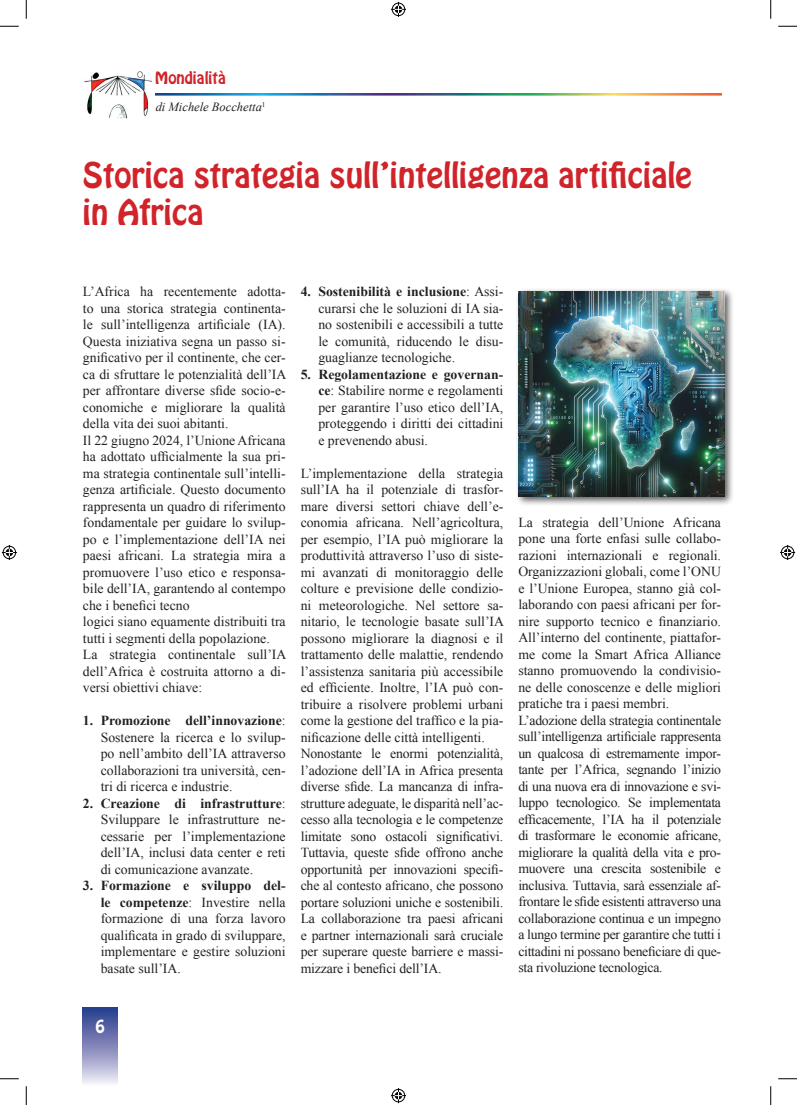
<style>
.page{position:relative;width:797px;height:1105px;background:#fff}
.page>*{position:absolute;margin:0;border:0;box-sizing:border-box;transform-origin:0 0}
.t1{font:31.25px/37.5px "Hobo Std";color:#d1232a}
.t2{font:16.25px "Hobo Std";color:#fff}
.t3{font:15px "Hobo Std";color:#d1232a}
.t4{font:13.75px/16.5px "Times New Roman";color:#231f20;text-align:justify}
.t5{font:13.75px/16.5px "Times New Roman";letter-spacing:-.02em;color:#231f20}
.t6{font:italic 12.5px "Times New Roman";color:#231f20}
.s1{font-weight:700}
</style>
<div class="page">
<div style="left:83px;top:1008px;width:34px;height:78px;background:linear-gradient(to bottom,#233488,#eee8f3)"></div>
<img style="left:155px;top:94px;width:566px;height:1px">
<img style="left:84px;top:71px;width:67px;height:48px">
<div style="left:515px;top:288px;width:219px;height:219px;background:#231f20;opacity:.75"></div>
<img style="left:519px;top:291px;width:205px;height:205px">
<svg style="left:0;top:25px;width:19px;height:2px"></svg>
<svg style="left:778px;top:25px;width:19px;height:2px"></svg>
<svg style="left:0;top:1078px;width:19px;height:1px"></svg>
<svg style="left:778px;top:1078px;width:19px;height:1px"></svg>
<svg style="left:25px;top:0;width:2px;height:19px"></svg>
<svg style="left:25px;top:1086px;width:2px;height:19px"></svg>
<svg style="left:770px;top:0;width:1px;height:19px"></svg>
<svg style="left:770px;top:1086px;width:1px;height:19px"></svg>
<svg style="left:391px;top:2px;width:15px;height:15px"></svg>
<svg style="left:391px;top:1088px;width:15px;height:15px"></svg>
<svg style="left:2px;top:545px;width:15px;height:15px"></svg>
<svg style="left:780px;top:545px;width:15px;height:15px"></svg>
<p class="t3" style="left:155px;top:68px;width:72px">Mondialità</p>
<p class="t6" style="left:156px;top:98px;width:111px">di Michele Bocchetta<sup>1</sup></p>
<h1 class="t1" style="left:83px;top:157px;width:610px">Storica strategia sull’intelligenza artificiale in Africa</h1>
<p class="t4" style="left:83px;top:283px;width:205px;text-align:left">L’Africa ha recentemente adotta&shy;to una storica strategia continenta&shy;le sull’intelligenza artificiale (IA).<br>Questa iniziativa segna un passo si&shy;gnificativo per il continente, che cer&shy;ca di sfruttare le potenzialità dell’IA per affrontare diverse sfide socio-e&shy;conomiche e migliorare la qualità della vita dei suoi abitanti.<br>Il 22 giugno 2024, l’Unione Africana ha adottato ufficialmente la sua pri&shy;ma strategia continentale sull’intelli&shy;genza artificiale. Questo documento rappresenta un quadro di riferimento fondamentale per guidare lo svilup&shy;po e l’implementazione dell’IA nei paesi africani. La strategia mira a promuovere l’uso etico e responsa&shy;bile dell’IA, garantendo al contempo che i benefici tecno<br>logici siano equamente distribuiti tra tutti i segmenti della popolazione.<br>La strategia continentale sull’IA dell’Africa è costruita attorno a di&shy;versi obiettivi chiave:</p>
<p class="t4" style="left:101px;top:712px;width:186px;text-indent:-18px"><span class="s1">1. Promozione dell’innovazione</span>:<br>Sostenere la ricerca e lo svilup&shy;po nell’ambito dell’IA attraverso collaborazioni tra università, cen&shy;tri di ricerca e industrie.</p>
<p class="t4" style="left:101px;top:795px;width:186px;text-indent:-18px"><span class="s1">2. Creazione di infrastrutture</span>:<br>Sviluppare le infrastrutture ne&shy;cessarie per l’implementazione dell’IA, inclusi data center e reti di comunicazione avanzate.</p>
<p class="t4" style="left:101px;top:877px;width:186px;text-indent:-18px"><span class="s1">3. Formazione e sviluppo del&shy;le competenze</span>: Investire nella formazione di una forza lavoro qualificata in grado di sviluppare, implementare e gestire soluzioni basate sull’IA.</p>
<p class="t4" style="left:318px;top:283px;width:186px;text-indent:-18px"><span class="s1">4. Sostenibilità e inclusione</span>: Assi&shy;curarsi che le soluzioni di IA sia&shy;no sostenibili e accessibili a tutte le comunità, riducendo le disu&shy;guaglianze tecnologiche.</p>
<p class="t4" style="left:318px;top:365px;width:186px;text-indent:-18px"><span class="s1">5. Regolamentazione e governan&shy;ce</span>: Stabilire norme e regolamenti per garantire l’uso etico dell’IA, proteggendo i diritti dei cittadini e prevenendo abusi.</p>
<p class="t4" style="left:301px;top:464px;width:205px;text-align:left">L’implementazione della strategia sull’IA ha il potenziale di trasfor&shy;mare diversi settori chiave dell’e&shy;conomia africana. Nell’agricoltura, per esempio, l’IA può migliorare la produttività attraverso l’uso di siste&shy;mi avanzati di monitoraggio delle colture e previsione delle condizio&shy;ni meteorologiche. Nel settore sa&shy;nitario, le tecnologie basate sull’IA possono migliorare la diagnosi e il trattamento delle malattie, rendendo l’assistenza sanitaria più accessibile ed efficiente. Inoltre, l’IA può con&shy;tribuire a risolvere problemi urbani come la gestione del traffico e la pia&shy;nificazione delle città intelligenti.<br>Nonostante le enormi potenzialità, l’adozione dell’IA in Africa presenta diverse sfide. La mancanza di infra&shy;strutture adeguate, le disparità nell’ac&shy;cesso alla tecnologia e le competenze limitate sono ostacoli significativi.<br>Tuttavia, queste sfide offrono anche opportunità per innovazioni specifi&shy;che al contesto africano, che possono portare soluzioni uniche e sostenibili.<br>La collaborazione tra paesi africani e partner internazionali sarà cruciale per superare queste barriere e massi&shy;mizzare i benefici dell’IA.</p>
<p class="t5" style="left:518px;top:514px;width:204px">La strategia dell’Unione Africana pone una forte enfasi sulle collabo&shy;razioni internazionali e regionali.<br>Organizzazioni globali, come l’ONU e l’Unione Europea, stanno già col&shy;laborando con paesi africani per for&shy;nire supporto tecnico e finanziario.<br>All’interno del continente, piattafor&shy;me come la Smart Africa Alliance stanno promuovendo la condivisio&shy;ne delle conoscenze e delle migliori pratiche tra i paesi membri.<br>L’adozione della strategia continentale sull’intelligenza artificiale rappresenta un qualcosa di estremamente impor&shy;tante per l’Africa, segnando l’inizio di una nuova era di innovazione e svi&shy;luppo tecnologico. Se implementata efficacemente, l’IA ha il potenziale di trasformare le economie africane, migliorare la qualità della vita e pro&shy;muovere una crescita sostenibile e inclusiva. Tuttavia, sarà essenziale af&shy;frontare le sfide esistenti attraverso una collaborazione continua e un impegno a lungo termine per garantire che tutti i cittadini ni possano beneficiare di que&shy;sta rivoluzione tecnologica.</p>
<p class="t2" style="left:95px;top:1015px;width:11px">6</p>
</div>
